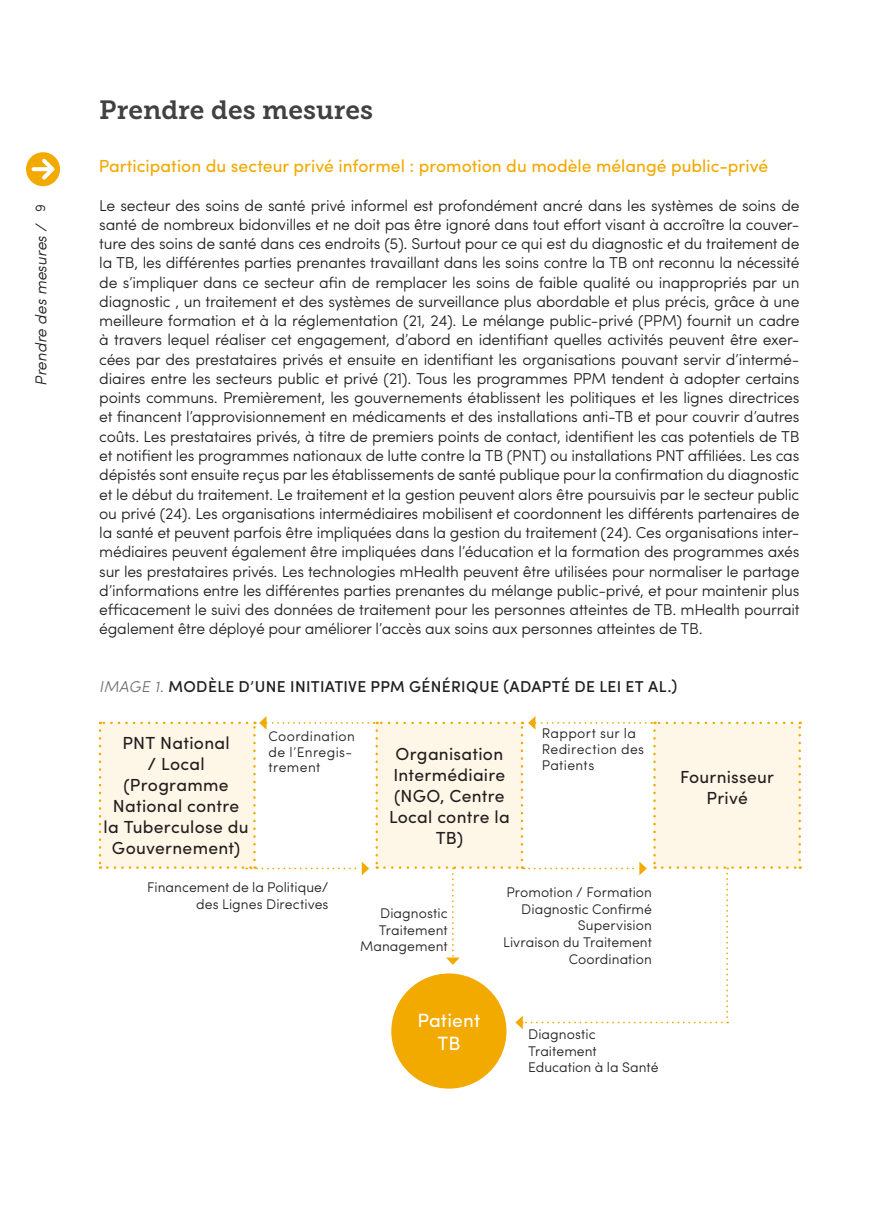
<style>
.page{position:relative;width:869px;height:1221px;background:#fff}
.page>*{position:absolute;margin:0;border:0;box-sizing:border-box;transform-origin:0 0}
.t1{font:26.25px "Museo Slab 700";color:#414141}
.t2{font:19.25px/23.1px "Sofia Pro";letter-spacing:.005em;color:#fff;text-align:center}
.t3{font:17.5px/21px "Sofia Pro";letter-spacing:.015em;color:#231f20;text-align:center}
.t4{font:17.5px "Sofia Pro";color:#f2a900}
.t5{font:300 15.75px/19.2px "Sofia Pro";letter-spacing:-.015em;color:#231f20;text-align:justify}
.t6{font:500 15.75px "Sofia Pro";letter-spacing:.02em;color:#231f20}
.t7{font:italic 300 15.75px "Sofia Pro";color:#231f20}
.t8{font:300 14px/16.8px "Sofia Pro";letter-spacing:.005em;color:#231f20;text-align:right}
.t9{font:300 14px/15.8px "Sofia Pro";letter-spacing:.025em;color:#231f20}
.s1{font-weight:300;font-style:italic;color:#6d6e71}
</style>
<div class="page">
<div style="left:26px;top:152px;width:34px;height:34px;background:#f2a900;border-radius:50%"></div>
<svg style="left:31px;top:159px;width:23px;height:21px"></svg>
<div style="left:391px;top:973px;width:115px;height:115px;background:#f2a900;border-radius:50%"></div>
<svg style="left:99px;top:716px;width:701px;height:313px"></svg>
<p class="t8" style="left:31px;top:212px;width:9px;rotate:-90deg">9</p>
<p class="t7" style="left:29px;top:385px;width:164px;rotate:-90deg">Prendre des mesures /</p>
<h1 class="t1" style="left:99px;top:95px;width:275px">Prendre des mesures</h1>
<p class="t4" style="left:99px;top:153px;width:670px">Participation du secteur privé informel : promotion du modèle mélangé public-privé</p>
<p class="t5" style="left:99px;top:194px;width:701px">Le secteur des soins de santé privé informel est profondément ancré dans les systèmes de soins de santé de nombreux bidonvilles et ne doit pas être ignoré dans tout effort visant à accroître la couver&shy;ture des soins de santé dans ces endroits (5). Surtout pour ce qui est du diagnostic et du traitement de la TB, les différentes parties prenantes travaillant dans les soins contre la TB ont reconnu la nécessité de s’impliquer dans ce secteur afin de remplacer les soins de faible qualité ou inappropriés par un diagnostic , un traitement et des systèmes de surveillance plus abordable et plus précis, grâce à une meilleure formation et à la réglementation (21, 24). Le mélange public-privé (PPM) fournit un cadre à travers lequel réaliser cet engagement, d’abord en identifiant quelles activités peuvent être exer&shy;cées par des prestataires privés et ensuite en identifiant les organisations pouvant servir d’intermé&shy;diaires entre les secteurs public et privé (21). Tous les programmes PPM tendent à adopter certains points communs. Premièrement, les gouvernements établissent les politiques et les lignes directrices et financent l’approvisionnement en médicaments et des installations anti-TB et pour couvrir d’autres coûts. Les prestataires privés, à titre de premiers points de contact, identifient les cas potentiels de TB et notifient les programmes nationaux de lutte contre la TB (PNT) ou installations PNT affiliées. Les cas dépistés sont ensuite reçus par les établissements de santé publique pour la confirmation du diagnostic et le début du traitement. Le traitement et la gestion peuvent alors être poursuivis par le secteur public ou privé (24). Les organisations intermédiaires mobilisent et coordonnent les différents partenaires de la santé et peuvent parfois être impliquées dans la gestion du traitement (24). Ces organisations inter&shy;médiaires peuvent également être impliquées dans l’éducation et la formation des programmes axés sur les prestataires privés. Les technologies mHealth peuvent être utilisées pour normaliser le partage d’informations entre les différentes parties prenantes du mélange public-privé, et pour maintenir plus efficacement le suivi des données de traitement pour les personnes atteintes de TB. mHealth pourrait également être déployé pour améliorer l’accès aux soins aux personnes atteintes de TB.</p>
<p class="t6" style="left:99px;top:674px;width:579px"><span class="s1">IMAGE 1.</span> MODÈLE D’UNE INITIATIVE PPM GÉNÉRIQUE (ADAPTÉ DE LEI ET AL.)</p>
<p class="t9" style="left:541px;top:724px;width:104px">Rapport sur la<br>Redirection des<br>Patients</p>
<p class="t3" style="left:104px;top:731px;width:146px">PNT National<br>/ Local (Programme<br>National contre la Tuberculose du<br>Gouvernement)</p>
<p class="t9" style="left:268px;top:727px;width:88px">Coordination de l’Enregis&shy;trement</p>
<p class="t8" style="left:147px;top:878px;width:183px">Financement de la Politique/ des Lignes Directives</p>
<p class="t3" style="left:389px;top:742px;width:122px">Organisation<br>Intermédiaire (NGO, Centre<br>Local contre la<br>TB)</p>
<p class="t8" style="left:503px;top:882px;width:150px">Promotion / Formation<br>Diagnostic Confirmé<br>Supervision<br>Livraison du Traitement<br>Coordination</p>
<p class="t8" style="left:360px;top:903px;width:89px">Diagnostic<br>Traitement<br>Management</p>
<p class="t2" style="left:417px;top:1007px;width:65px">Patient<br>TB</p>
<p class="t8" style="left:528px;top:1024px;width:132px;text-align:left">Diagnostic<br>Traitement<br>Education à la Santé</p>
<p class="t3" style="left:679px;top:765px;width:95px">Fournisseur<br>Privé</p>
</div>
